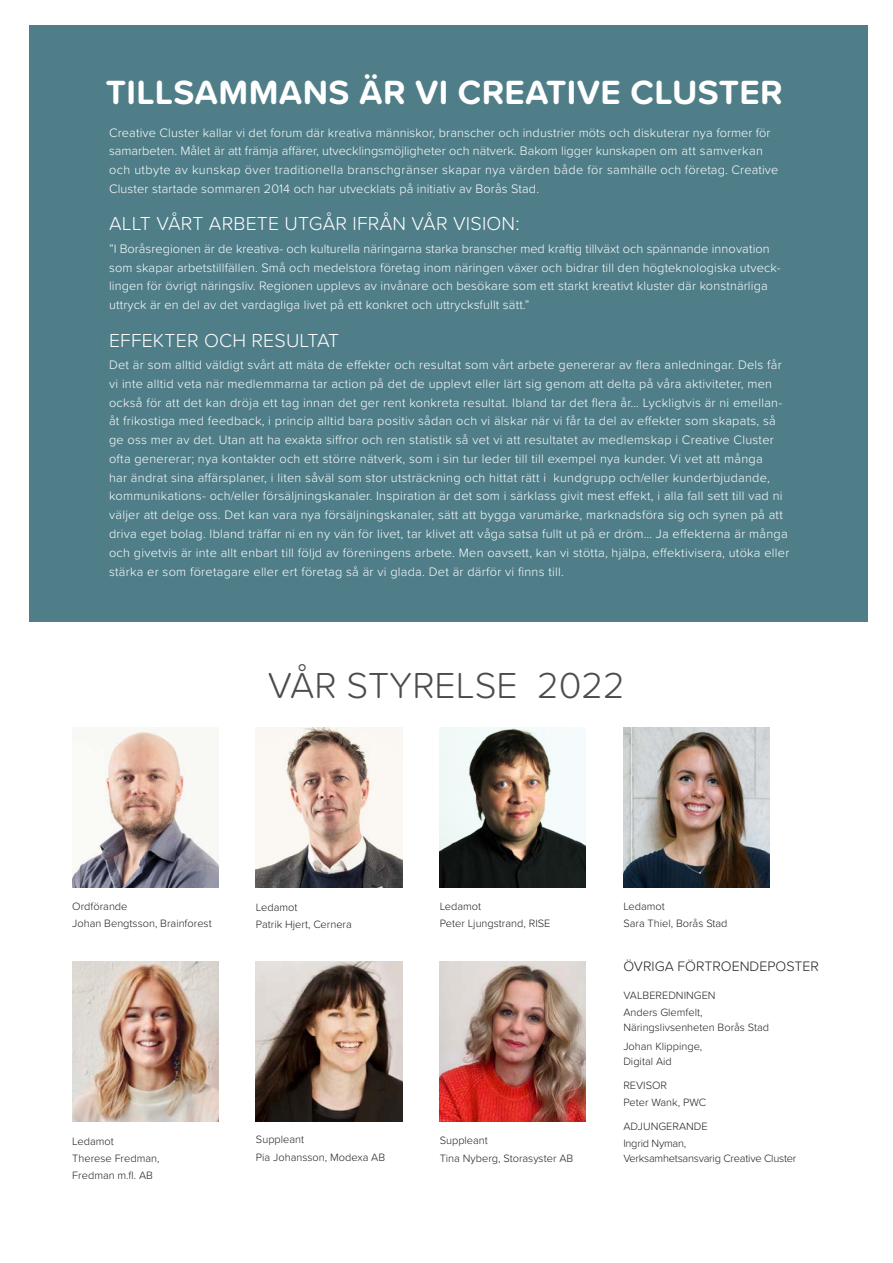
<style>
.page{position:relative;width:893px;height:1263px;background:#fff}
.page>*{position:absolute;margin:0;border:0;box-sizing:border-box;transform-origin:0 0}
.t1{font:300 37.5px "Proxima Soft";color:#4b4c4d}
.t2{font:700 34.8px "Proxima Soft";letter-spacing:.01em;color:#fff}
.t3{font:300 19.5px "Proxima Soft";letter-spacing:.01em;color:#fff}
.t4{font:300 14.25px "Proxima Soft";color:#231f20}
.t5{font:300 12.75px/18.8px "Proxima Soft";letter-spacing:.02em;color:#fff}
.t6{font:300 11.1px/15px "Proxima Soft";color:#231f20}
.t7{font:300 11.1px/15px "Proxima Soft";letter-spacing:-.02em;color:#231f20}
</style>
<div class="page">
<img style="left:440px;top:961px;width:146px;height:160px">
<div style="left:29px;top:26px;width:838px;height:596px;background:#4f7e89"></div>
<img style="left:72px;top:727px;width:146px;height:160px">
<img style="left:72px;top:961px;width:146px;height:161px">
<img style="left:256px;top:727px;width:146px;height:160px">
<img style="left:256px;top:961px;width:146px;height:160px">
<img style="left:440px;top:727px;width:146px;height:160px">
<img style="left:623px;top:727px;width:146px;height:160px">
<p class="t2" style="left:106px;top:66px;width:678px">TILLSAMMANS ÄR VI CREATIVE CLUSTER</p>
<p class="t5" style="left:109px;top:122px;width:671px">Creative Cluster kallar vi det forum där kreativa människor, branscher och industrier möts och diskuterar nya former för samarbeten. Målet är att främja affärer, utvecklingsmöjligheter och nätverk. Bakom ligger kunskapen om att samverkan och utbyte av kunskap över traditionella branschgränser skapar nya värden både för samhälle och företag. Creative Cluster startade sommaren 2014 och har utvecklats på initiativ av Borås Stad.</p>
<p class="t3" style="left:109px;top:209px;width:412px">ALLT VÅRT ARBETE UTGÅR IFRÅN VÅR VISION:</p>
<p class="t5" style="left:109px;top:239px;width:673px">”I Boråsregionen är de kreativa- och kulturella näringarna starka branscher med kraftig tillväxt och spännande innovation som skapar arbetstillfällen. Små och medelstora företag inom näringen växer och bidrar till den högteknologiska utveck&shy;lingen för övrigt näringsliv. Regionen upplevs av invånare och besökare som ett starkt kreativt kluster där konstnärliga uttryck är en del av det vardagliga livet på ett konkret och uttrycksfullt sätt.”</p>
<p class="t3" style="left:109px;top:326px;width:232px">EFFEKTER OCH RESULTAT</p>
<p class="t5" style="left:109px;top:355px;width:682px">Det är som alltid väldigt svårt att mäta de effekter och resultat som vårt arbete genererar av flera anledningar. Dels får vi inte alltid veta när medlemmarna tar action på det de upplevt eller lärt sig genom att delta på våra aktiviteter, men också för att det kan dröja ett tag innan det ger rent konkreta resultat. Ibland tar det flera år… Lyckligtvis är ni emellan&shy;åt frikostiga med feedback, i princip alltid bara positiv sådan och vi älskar när vi får ta del av effekter som skapats, så ge oss mer av det. Utan att ha exakta siffror och ren statistik så vet vi att resultatet av medlemskap i Creative Cluster ofta genererar; nya kontakter och ett större nätverk, som i sin tur leder till till exempel nya kunder. Vi vet att många<br>har ändrat sina affärsplaner, i liten såväl som stor utsträckning och hittat rätt i kundgrupp och/eller kunderbjudande, kommunikations- och/eller försäljningskanaler. Inspiration är det som i särklass givit mest effekt, i alla fall sett till vad ni väljer att delge oss. Det kan vara nya försäljningskanaler, sätt att bygga varumärke, marknadsföra sig och synen på att driva eget bolag. Ibland träffar ni en ny vän för livet, tar klivet att våga satsa fullt ut på er dröm… Ja effekterna är många och givetvis är inte allt enbart till följd av föreningens arbete. Men oavsett, kan vi stötta, hjälpa, effektivisera, utöka eller stärka er som företagare eller ert företag så är vi glada. Det är därför vi finns till.</p>
<p class="t1" style="left:268px;top:658px;width:359px">VÅR STYRELSE 2022</p>
<p class="t6" style="left:72px;top:898px;width:57px">Ordförande</p>
<p class="t6" style="left:72px;top:915px;width:141px">Johan Bengtsson, Brainforest</p>
<p class="t6" style="left:256px;top:899px;width:43px">Ledamot</p>
<p class="t6" style="left:256px;top:916px;width:97px">Patrik Hjert, Cernera</p>
<p class="t6" style="left:72px;top:1133px;width:43px">Ledamot</p>
<p class="t6" style="left:72px;top:1149px;width:89px;line-height:17.4px">Therese Fredman,<br>Fredman m.fl. AB</p>
<p class="t6" style="left:256px;top:1132px;width:50px">Suppleant</p>
<p class="t6" style="left:256px;top:1149px;width:131px">Pia Johansson, Modexa AB</p>
<p class="t6" style="left:440px;top:898px;width:43px">Ledamot</p>
<p class="t6" style="left:440px;top:915px;width:112px">Peter Ljungstrand, RISE</p>
<p class="t6" style="left:440px;top:1133px;width:50px">Suppleant</p>
<p class="t6" style="left:440px;top:1150px;width:135px">Tina Nyberg, Storasyster AB</p>
<p class="t6" style="left:623px;top:898px;width:43px">Ledamot</p>
<p class="t6" style="left:623px;top:915px;width:106px">Sara Thiel, Borås Stad</p>
<p class="t4" style="left:623px;top:956px;width:197px">ÖVRIGA FÖRTROENDEPOSTER</p>
<p class="t6" style="left:623px;top:987px;width:94px">VALBEREDNINGEN</p>
<p class="t6" style="left:623px;top:1004px;width:147px">Anders Glemfelt,<br>Näringslivsenheten Borås Stad</p>
<p class="t6" style="left:623px;top:1038px;width:80px">Johan Klippinge,<br>Digital Aid</p>
<p class="t6" style="left:623px;top:1077px;width:45px">REVISOR</p>
<p class="t6" style="left:623px;top:1094px;width:84px">Peter Wank, PWC</p>
<p class="t6" style="left:623px;top:1118px;width:86px">ADJUNGERANDE</p>
<p class="t7" style="left:623px;top:1135px;width:175px">Ingrid Nyman,<br>Verksamhetsansvarig Creative Cluster</p>
</div>
